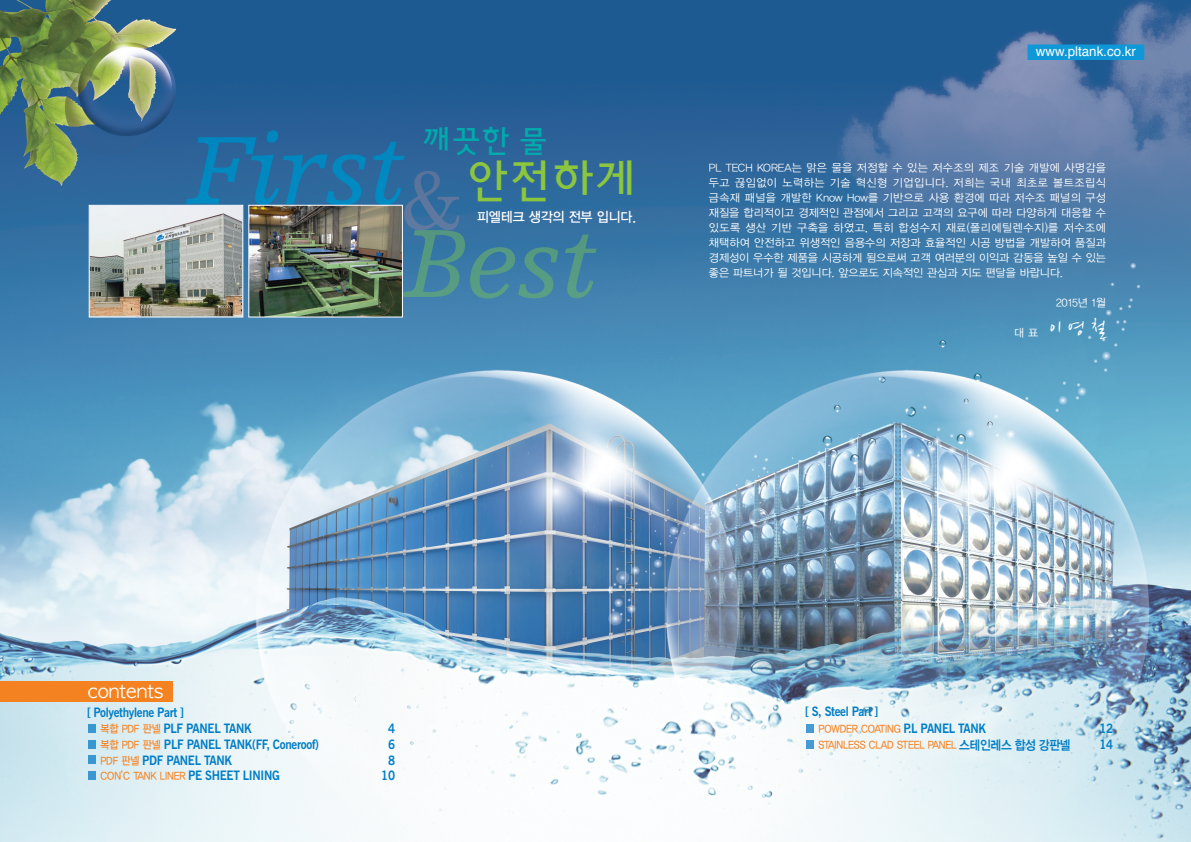
<style>
.page{position:relative;width:1191px;height:842px;background:#fff}
.page>*{position:absolute;margin:0;border:0;box-sizing:border-box;transform-origin:0 0}
.t1{font:500 42.8px "Korean TYGD";color:#8bc63e}
.t2{font:500 29.2px "Korean TYGD";color:#00aaad}
.t3{font:23px "Nanum Brush OTF";color:#fff}
.t4{font:19.2px "Apple Gothic";color:#fff}
.t5{font:13.8px "YDVYGO13";letter-spacing:-.015em;color:#fff;scale:.95 1}
.t6{font:13.3px "Helvetica";color:#fff}
.t7{font:700 13px/16.6px "News Gothic BT";letter-spacing:-.025em;color:#007ec5;scale:.9 1}
.t8{font:11px/15px "YDVYGO12";color:#fff;text-align:justify}
.t9{font:11px "YDVYGO13";letter-spacing:-.015em;color:#f58220;scale:.9 1}
.s1{font-family:"YDVYGO12";font-size:11px}
.s2{font-family:"YDVYGO13";font-weight:400;font-size:11px;color:#f58220}
.s3{font-family:"News Gothic BT";font-weight:700;font-size:13px;color:#007ec5}
.s4{font-family:"YDVYGO14";font-size:13px;color:#007ec5}
</style>
<div class="page">
<img style="left:0;top:0;width:1191px;height:842px">
<div style="left:1027px;top:44px;width:117px;height:16px;background:#0e98d7"></div>
<img style="left:404px;top:171px;width:55px;height:59px">
<img style="left:186px;top:130px;width:218px;height:75px">
<img style="left:403px;top:230px;width:193px;height:68px">
<img style="left:91px;top:207px;width:150px;height:109px">
<div style="left:89px;top:205px;width:154px;height:113px;border:1px solid #fff"></div>
<img style="left:250px;top:207px;width:151px;height:108px">
<div style="left:248px;top:205px;width:155px;height:112px;border:1px solid #fff"></div>
<svg style="left:806px;top:724px;width:8px;height:8px"></svg>
<svg style="left:806px;top:740px;width:8px;height:8px"></svg>
<svg style="left:89px;top:724px;width:7px;height:8px"></svg>
<svg style="left:89px;top:740px;width:7px;height:8px"></svg>
<svg style="left:89px;top:756px;width:7px;height:8px"></svg>
<svg style="left:89px;top:771px;width:7px;height:8px"></svg>
<div style="left:0;top:681px;width:172px;height:21px;background:#f58220"></div>
<h2 class="t2" style="left:422px;top:125px;width:127px">깨끗한 물</h2>
<h1 class="t1" style="left:466px;top:157px;width:173px">안전하게</h1>
<p class="t5" style="left:477px;top:209px;width:169px">피엘테크 생각의 전부 입니다.</p>
<p class="t6" style="left:1036px;top:46px;width:101px">www.pltank.co.kr</p>
<p class="t8" style="left:709px;top:160px;width:398px">PL TECH KOREA는 맑은 물을 저정할 수 있는 저수조의 제조 기술 개발에 사명감을 두고 끊임없이 노력하는 기술 혁신형 기업입니다. 저희는 국내 최초로 볼트조립식 금속재 패널을 개발한 Know How를 기반으로 사용 환경에 따라 저수조 패널의 구성 재질을 합리적이고 경제적인 관점에서 그리고 고객의 요구에 따라 다양하게 대응할 수 있도록 생산 기반 구축을 하였고, 특히 합성수지 재료(폴리에틸렌수지)를 저수조에 채택하여 안전하고 위생적인 음용수의 저장과 효율적인 시공 방법을 개발하여 품질과 경제성이 우수한 제품을 시공하게 됨으로써 고객 여러분의 이익과 감동을 높일 수 있는 좋은 파트너가 될 것입니다. 앞으로도 지속적인 관심과 지도 편달을 바랍니다.</p>
<p class="t8" style="left:1056px;top:295px;width:51px">2015년 1월</p>
<h3 class="t3" style="left:1014px;top:317px;width:93px"><span class="s1">대표</span> 이영철</h3>
<h3 class="t4" style="left:88px;top:680px;width:77px">contents</h3>
<p class="t7" style="left:100px;top:705px;width:170px;text-indent:-14px">[ Polyethylene Part ]<br><span class="s2">복합 PDF 판넬</span> PLF PANEL TANK</p>
<p class="t7" style="left:388px;top:722px;width:9px">4</p>
<p class="t7" style="left:100px;top:737px;width:244px"><span class="s2">복합 PDF 판넬</span> PLF PANEL TANK(FF, Coneroof)</p>
<p class="t7" style="left:388px;top:737px;width:9px">6</p>
<p class="t7" style="left:100px;top:753px;width:148px"><span class="s2">PDF 판넬</span> PDF PANEL TANK</p>
<p class="t7" style="left:388px;top:753px;width:9px">8</p>
<p class="t9" style="left:100px;top:769px;width:201px">CON’C TANK LINER <span class="s3">PE SHEET LINING</span></p>
<p class="t7" style="left:381px;top:768px;width:17px">10</p>
<p class="t7" style="left:805px;top:704px;width:83px">[ S, Steel Part ]</p>
<p class="t9" style="left:818px;top:723px;width:188px">POWDER COATING <span class="s3">P.L PANEL TANK</span></p>
<p class="t7" style="left:1099px;top:722px;width:17px">12</p>
<p class="t9" style="left:818px;top:738px;width:281px">STAINLESS CLAD STEEL PANEL <span class="s4">스테인레스 합성 강판넬</span></p>
<p class="t7" style="left:1099px;top:737px;width:17px">14</p>
</div>
